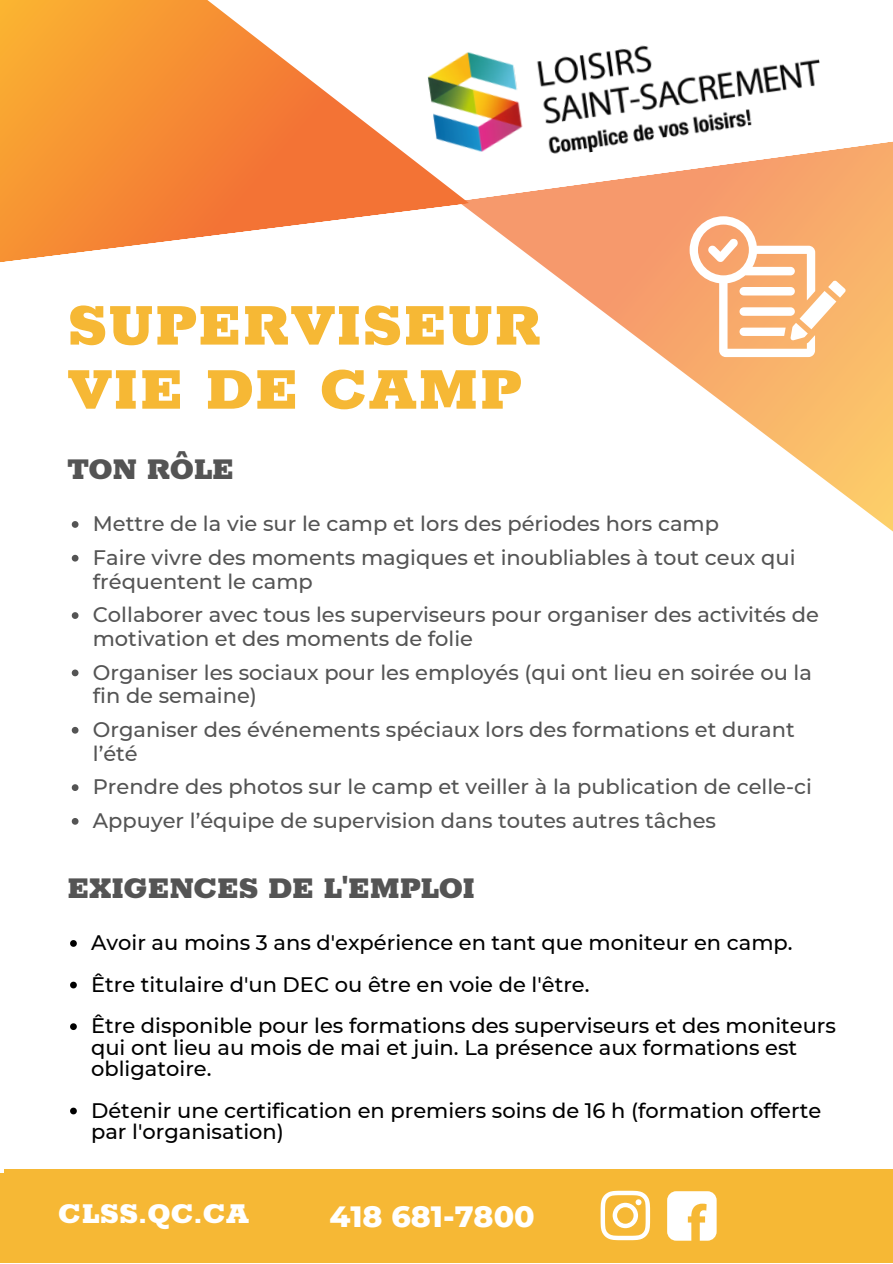
<style>
.page{position:relative;width:893px;height:1264px;background:#fff}
.page>*{position:absolute;margin:0;border:0;box-sizing:border-box;transform-origin:0 0}
.t1{font:900 66px/64.1px "Rokkitt";color:#f6b835}
.t2{font:900 33px "Rokkitt";letter-spacing:-.025em;color:#545454}
.t3{font:900 31.5px "Rokkitt";letter-spacing:-.165em;color:#fff}
.t4{font:800 30px "Montserrat";color:#fff}
.t5{font:500 21px/33.8px "Montserrat";color:#545454}
.t6{font:500 21px/41.5px "Montserrat";color:#000}
.s1{font-family:"Rokkitt";font-weight:900;font-size:28.5px}
</style>
<div class="page">
<img style="left:469px;top:45px;width:351px;height:81px">
<svg style="left:469px;top:126px;width:423px;height:405px"></svg>
<svg style="left:0;top:0;width:469px;height:262px"></svg>
<svg style="left:72px;top:521px;width:6px;height:7px"></svg>
<svg style="left:72px;top:555px;width:6px;height:6px"></svg>
<svg style="left:72px;top:612px;width:6px;height:7px"></svg>
<svg style="left:72px;top:669px;width:6px;height:7px"></svg>
<svg style="left:72px;top:727px;width:6px;height:6px"></svg>
<svg style="left:72px;top:784px;width:6px;height:7px"></svg>
<svg style="left:72px;top:818px;width:6px;height:6px"></svg>
<svg style="left:70px;top:940px;width:7px;height:6px"></svg>
<svg style="left:70px;top:981px;width:7px;height:7px"></svg>
<svg style="left:70px;top:1023px;width:7px;height:7px"></svg>
<svg style="left:70px;top:1107px;width:7px;height:7px"></svg>
<div style="left:4px;top:1168px;width:888px;height:94px;background:#f6b835"></div>
<svg style="left:600px;top:1190px;width:50px;height:50px"></svg>
<svg style="left:667px;top:1191px;width:49px;height:49px"></svg>
<svg style="left:689px;top:216px;width:156px;height:141px"></svg>
<h1 class="t1" style="left:67px;top:296px;width:476px">SUPERVISEUR<br>VIE DE CAMP</h1>
<h2 class="t2" style="left:67px;top:452px;width:168px">TON RÔLE</h2>
<p class="t5" style="left:93px;top:507px;width:704px">Mettre de la vie sur le camp et lors des périodes hors camp<br>Faire vivre des moments magiques et inoubliables à tout ceux qui</p>
<p class="t5" style="left:93px;top:564px;width:727px">fréquentent le camp<br>Collaborer avec tous les superviseurs pour organiser des activités de</p>
<p class="t5" style="left:93px;top:621px;width:720px">motivation et des moments de folie<br>Organiser les sociaux pour les employés (qui ont lieu en soirée ou la</p>
<p class="t5" style="left:93px;top:679px;width:703px">fin de semaine)<br>Organiser des événements spéciaux lors des formations et durant</p>
<p class="t5" style="left:93px;top:736px;width:720px">l’été<br>Prendre des photos sur le camp et veiller à la publication de celle-ci<br>Appuyer l’équipe de supervision dans toutes autres tâches</p>
<h2 class="t2" style="left:67px;top:870px;width:409px">EXIGENCES DE L'EMPLOI</h2>
<p class="t6" style="left:91px;top:921px;width:746px">Avoir au moins 3 ans d'expérience en tant que moniteur en camp.<br>Être titulaire d'un DEC ou être en voie de l'être.<br>Être disponible pour les formations des superviseurs et des moniteurs</p>
<p class="t6" style="left:91px;top:1036px;width:707px;line-height:21.3px">qui ont lieu au mois de mai et juin. La présence aux formations est obligatoire.</p>
<p class="t6" style="left:91px;top:1099px;width:731px;line-height:21.3px">Détenir une certification en premiers soins de 16 h (formation offerte par l'organisation)</p>
<h3 class="t3" style="left:21px;top:1199px;width:230px">C LCSLSS. QSC. Q. CCA. C A</h3>
<h3 class="t4" style="left:329px;top:1198px;width:285px">418 681<span class="s1">4</span>-<span class="s1">1</span>7<span class="s1">8</span>8<span class="s1">6</span>0<span class="s1">8</span>0<span class="s1">1-7800</span></h3>
</div>
